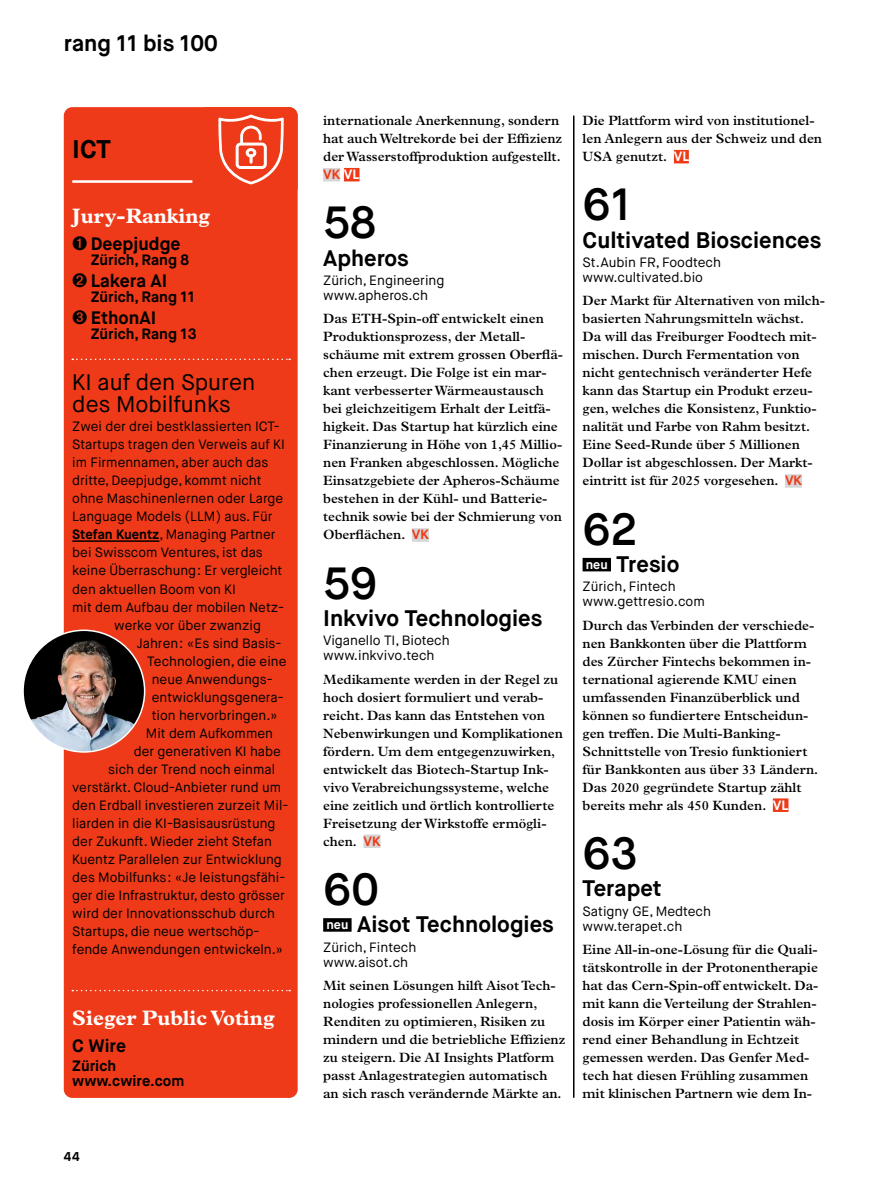
<style>
.page{position:relative;width:893px;height:1200px;background:#fff}
.page>*{position:absolute;margin:0;border:0;box-sizing:border-box;transform-origin:0 0}
.SU_Top100_Rang{font:600 45px "Maison Neue";color:#000}
.t1{font:700 25.5px "Maison Neue";color:#000}
.SU_Top100_Firma{font:700 22.5px "Maison Neue";color:#000}
._500_GS_mit_Einzug_x{font:22.5px/22.5px "Maison Neue";color:#000}
.t2{font:700 21px "Plantin Std";color:#fff}
.t3{font:700 18px "Maison Neue";color:#000}
.t4{font:700 15px/15px "Maison Neue";color:#000}
._500_GS_mit_Einzug_x-2{font:600 13.5px/18px "Plantin Std";color:#000}
._500_GS_mit_Einzug_x-3{font:13.5px "Maison Neue";color:#000}
.SU_Top100_Adresse{font:13.5px/15px "Maison Neue";color:#000}
._500_GS_mit_Einzug_x-4{font:700 13.5px "Maison Neue";color:#ee3a18}
.t5{font:700 12.75px "Maison Neue";color:#000}
.s1{font-weight:700}
.s2{color:#fff}
.s3{font-family:"Maison Neue";font-weight:700;color:#ee3a18}
.s4{font-size:12.75px;color:#fff}
.s5{font-family:"Maison Neue";font-weight:700;color:#fff}
</style>
<div class="page">
<hr style="left:573px;top:115px;width:1px;height:982px;background:#000">
<div style="left:64px;top:107px;width:234px;height:990px;background:#ee3a18;border-radius:9px"></div>
<hr style="left:72px;top:540px;width:87px;height:1px;background:#000">
<svg style="left:218px;top:107px;width:80px;height:82px"></svg>
<hr style="left:72px;top:180px;width:120px;height:3px;background:#fff">
<svg style="left:72px;top:358px;width:218px;height:2px"></svg>
<svg style="left:72px;top:989px;width:218px;height:2px"></svg>
<div style="left:323px;top:168px;width:17px;height:13px;background:#d7d6d7"></div>
<div style="left:344px;top:168px;width:15px;height:13px;background:#ee3a18"></div>
<div style="left:412px;top:528px;width:17px;height:13px;background:#d7d6d7"></div>
<div style="left:364px;top:834px;width:17px;height:13px;background:#d7d6d7"></div>
<div style="left:323px;top:917px;width:29px;height:14px;background:#000"></div>
<div style="left:674px;top:150px;width:15px;height:13px;background:#ee3a18"></div>
<div style="left:785px;top:474px;width:17px;height:13px;background:#d7d6d7"></div>
<div style="left:583px;top:557px;width:28px;height:14px;background:#000"></div>
<div style="left:773px;top:798px;width:15px;height:13px;background:#ee3a18"></div>
<img style="left:23px;top:630px;width:122px;height:121px;border-radius:61px">
<div style="left:22px;top:629px;width:123px;height:123px;border:2px solid #fff;border-radius:50%"></div>
<p class="SU_Top100_Firma" style="left:64px;top:29px;width:155px">rang 11 bis 100</p>
<p class="t1" style="left:72px;top:132px;width:40px">ICT</p>
<p class="t2" style="left:72px;top:203px;width:139px">Jury-Ranking</p>
<p class="t3" style="left:72px;top:232px;width:110px">➊ Deepjudge</p>
<p class="t4" style="left:91px;top:252px;width:100px">Zürich, Rang 8</p>
<p class="t3" style="left:72px;top:269px;width:97px">➋ Lakera AI</p>
<p class="t4" style="left:91px;top:289px;width:106px">Zürich, Rang 11</p>
<p class="t3" style="left:72px;top:306px;width:85px">➌ EthonAI</p>
<p class="t4" style="left:91px;top:326px;width:107px">Zürich, Rang 13</p>
<p class="_500_GS_mit_Einzug_x" style="left:72px;top:371px;width:185px">KI auf den Spuren des Mobilfunks</p>
<p class="_500_GS_mit_Einzug_x-3" style="left:72px;top:418px;width:209px">Zwei der drei bestklassierten ICT-</p>
<p class="_500_GS_mit_Einzug_x-3" style="left:72px;top:436px;width:214px">Startups tragen den Verweis auf KI</p>
<p class="_500_GS_mit_Einzug_x-3" style="left:72px;top:454px;width:197px">im Firmennamen, aber auch das</p>
<p class="_500_GS_mit_Einzug_x-3" style="left:72px;top:472px;width:191px">dritte, Deepjudge, kommt nicht</p>
<p class="_500_GS_mit_Einzug_x-3" style="left:72px;top:490px;width:212px">ohne Maschinenlernen oder Large</p>
<p class="_500_GS_mit_Einzug_x-3" style="left:72px;top:508px;width:202px">Language Models (LLM) aus. Für</p>
<p class="_500_GS_mit_Einzug_x-3" style="left:72px;top:526px;width:205px"><span class="s1">Stefan Kuentz</span>, Managing Partner</p>
<p class="_500_GS_mit_Einzug_x-3" style="left:72px;top:544px;width:192px">bei Swisscom Ventures, ist das</p>
<p class="_500_GS_mit_Einzug_x-3" style="left:72px;top:562px;width:212px">keine Überraschung: Er vergleicht</p>
<p class="_500_GS_mit_Einzug_x-3" style="left:72px;top:580px;width:165px">den aktuellen Boom von KI</p>
<p class="_500_GS_mit_Einzug_x-3" style="left:72px;top:598px;width:213px">mit dem Aufbau der mobilen Netz-</p>
<p class="_500_GS_mit_Einzug_x-3" style="left:114px;top:616px;width:148px">werke vor über zwanzig</p>
<p class="_500_GS_mit_Einzug_x-3" style="left:137px;top:634px;width:146px">Jahren: «Es sind Basis-</p>
<p class="_500_GS_mit_Einzug_x-3" style="left:147px;top:652px;width:141px">Technologien, die eine</p>
<p class="_500_GS_mit_Einzug_x-3" style="left:152px;top:670px;width:122px">neue Anwendungs-</p>
<p class="_500_GS_mit_Einzug_x-3" style="left:152px;top:688px;width:133px">entwicklungsgenera-</p>
<p class="_500_GS_mit_Einzug_x-3" style="left:152px;top:706px;width:128px">tion hervorbringen.»</p>
<p class="_500_GS_mit_Einzug_x-3" style="left:146px;top:724px;width:129px">Mit dem Aufkommen</p>
<p class="_500_GS_mit_Einzug_x-3" style="left:134px;top:742px;width:149px">der generativen KI habe</p>
<p class="_500_GS_mit_Einzug_x-3" style="left:108px;top:760px;width:168px">sich der Trend noch einmal</p>
<p class="_500_GS_mit_Einzug_x-3" style="left:72px;top:778px;width:210px">verstärkt. Cloud-Anbieter rund um</p>
<p class="_500_GS_mit_Einzug_x-3" style="left:72px;top:796px;width:218px">den Erdball investieren zurzeit Mil-</p>
<p class="_500_GS_mit_Einzug_x-3" style="left:72px;top:814px;width:205px">liarden in die KI-Basisausrüstung</p>
<p class="_500_GS_mit_Einzug_x-3" style="left:72px;top:832px;width:201px">der Zukunft. Wieder zieht Stefan</p>
<p class="_500_GS_mit_Einzug_x-3" style="left:72px;top:850px;width:211px">Kuentz Parallelen zur Entwicklung</p>
<p class="_500_GS_mit_Einzug_x-3" style="left:72px;top:868px;width:214px">des Mobilfunks: «Je leistungsfähi-</p>
<p class="_500_GS_mit_Einzug_x-3" style="left:72px;top:886px;width:214px">ger die Infrastruktur, desto grösser</p>
<p class="_500_GS_mit_Einzug_x-3" style="left:72px;top:904px;width:204px">wird der Innovationsschub durch</p>
<p class="_500_GS_mit_Einzug_x-3" style="left:72px;top:922px;width:188px">Startups, die neue wertschöp-</p>
<p class="_500_GS_mit_Einzug_x-3" style="left:72px;top:940px;width:213px">fende Anwendungen entwickeln.»</p>
<p class="t2" style="left:72px;top:1005px;width:204px">Sieger Public Voting</p>
<p class="t3" style="left:72px;top:1033px;width:55px">C Wire</p>
<p class="t4" style="left:72px;top:1057px;width:114px">Zürich www.cwire.com</p>
<p class="t5" style="left:64px;top:1148px;width:17px">44</p>
<p class="_500_GS_mit_Einzug_x-2" style="left:323px;top:112px;width:241px">internationale Anerkennung, sondern hat auch Weltrekorde bei der Effizienz der Wasserstoffproduktion aufgestellt.</p>
<p class="_500_GS_mit_Einzug_x-4" style="left:323px;top:166px;width:38px">VK <span class="s2">VL</span></p>
<p class="SU_Top100_Rang" style="left:323px;top:194px;width:54px">58</p>
<p class="SU_Top100_Firma" style="left:323px;top:244px;width:87px">Apheros</p>
<p class="SU_Top100_Adresse" style="left:323px;top:273px;width:123px">Zürich, Engineering www.apheros.ch</p>
<p class="_500_GS_mit_Einzug_x-2" style="left:323px;top:309px;width:241px">Das ETH-Spin-off entwickelt einen Produktionsprozess, der Metall&shy;schäume mit extrem grossen Oberflä&shy;chen erzeugt. Die Folge ist ein mar&shy;kant verbesserter Wärmeaustausch bei gleichzeitigem Erhalt der Leitfä&shy;higkeit. Das Startup hat kürzlich eine Finanzierung in Höhe von 1,45 Millio&shy;nen Franken abgeschlossen. Mögliche Einsatzgebiete der Apheros-Schäume bestehen in der Kühl- und Batterie&shy;technik sowie bei der Schmierung von Oberflächen. <span class="s3">VK</span></p>
<p class="SU_Top100_Rang" style="left:323px;top:554px;width:56px">59</p>
<p class="SU_Top100_Firma" style="left:323px;top:604px;width:221px">Inkvivo Technologies</p>
<p class="SU_Top100_Adresse" style="left:323px;top:633px;width:128px">Viganello TI, Biotech www.inkvivo.tech</p>
<p class="_500_GS_mit_Einzug_x-2" style="left:323px;top:669px;width:241px">Medikamente werden in der Regel zu hoch dosiert formuliert und verab&shy;reicht. Das kann das Entstehen von Nebenwirkungen und Komplikationen fördern. Um dem entgegenzuwirken, entwickelt das Biotech-Startup Ink&shy;vivo Verabreichungssysteme, welche eine zeitlich und örtlich kontrollierte Freisetzung der Wirkstoffe ermögli&shy;chen. <span class="s3">VK</span></p>
<p class="SU_Top100_Rang" style="left:323px;top:860px;width:57px">60</p>
<p class="SU_Top100_Firma" style="left:326px;top:910px;width:229px"><span class="s4">neu</span> Aisot Technologies</p>
<p class="SU_Top100_Adresse" style="left:323px;top:939px;width:95px">Zürich, Fintech www.aisot.ch</p>
<p class="_500_GS_mit_Einzug_x-2" style="left:323px;top:975px;width:244px">Mit seinen Lösungen hilft Aisot Tech&shy;nologies professionellen Anlegern, Renditen zu optimieren, Risiken zu mindern und die betriebliche Effizienz zu steigern. Die AI Insights Platform passt Anlagestrategien automatisch an sich rasch verändernde Märkte an.</p>
<p class="_500_GS_mit_Einzug_x-2" style="left:583px;top:112px;width:241px">Die Plattform wird von institutionel&shy;len Anlegern aus der Schweiz und den<br>USA genutzt. <span class="s5">VL</span></p>
<p class="SU_Top100_Rang" style="left:583px;top:176px;width:51px">61</p>
<p class="SU_Top100_Firma" style="left:583px;top:226px;width:240px">Cultivated Biosciences</p>
<p class="SU_Top100_Adresse" style="left:583px;top:255px;width:140px">St.Aubin FR, Foodtech www.cultivated.bio</p>
<p class="_500_GS_mit_Einzug_x-2" style="left:583px;top:291px;width:244px">Der Markt für Alternativen von milch&shy;basierten Nahrungsmitteln wächst.<br>Da will das Freiburger Foodtech mit&shy;mischen. Durch Fermentation von nicht gentechnisch veränderter Hefe kann das Startup ein Produkt erzeu&shy;gen, welches die Konsistenz, Funktio&shy;nalität und Farbe von Rahm besitzt.<br>Eine Seed-Runde über 5 Millionen Dollar ist abgeschlossen. Der Markt&shy;eintritt ist für 2025 vorgesehen. <span class="s3">VK</span></p>
<p class="SU_Top100_Rang" style="left:583px;top:500px;width:56px">62</p>
<p class="SU_Top100_Firma" style="left:586px;top:550px;width:95px"><span class="s4">neu</span> Tresio</p>
<p class="SU_Top100_Adresse" style="left:583px;top:579px;width:124px">Zürich, Fintech www.gettresio.com</p>
<p class="_500_GS_mit_Einzug_x-2" style="left:583px;top:615px;width:237px">Durch das Verbinden der verschiede&shy;nen Bankkonten über die Plattform des Zürcher Fintechs bekommen in&shy;ternational agierende KMU einen umfassenden Finanzüberblick und können so fundiertere Entscheidun&shy;gen treffen. Die Multi-Banking-Schnittstelle von Tresio funktioniert für Bankkonten aus über 33 Ländern.<br>Das 2020 gegründete Startup zählt bereits mehr als 450 Kunden. <span class="s5">VL</span></p>
<p class="SU_Top100_Rang" style="left:583px;top:824px;width:56px">63</p>
<p class="SU_Top100_Firma" style="left:583px;top:874px;width:81px">Terapet</p>
<p class="SU_Top100_Adresse" style="left:583px;top:903px;width:130px">Satigny GE, Medtech www.terapet.ch</p>
<p class="_500_GS_mit_Einzug_x-2" style="left:583px;top:939px;width:237px">Eine All-in-one-Lösung für die Quali&shy;tätskontrolle in der Protonentherapie hat das Cern-Spin-off entwickelt. Da&shy;mit kann die Verteilung der Strahlen&shy;dosis im Körper einer Patientin wäh&shy;rend einer Behandlung in Echtzeit gemessen werden. Das Genfer Med&shy;tech hat diesen Frühling zusammen mit klinischen Partnern wie dem In-</p>
</div>
